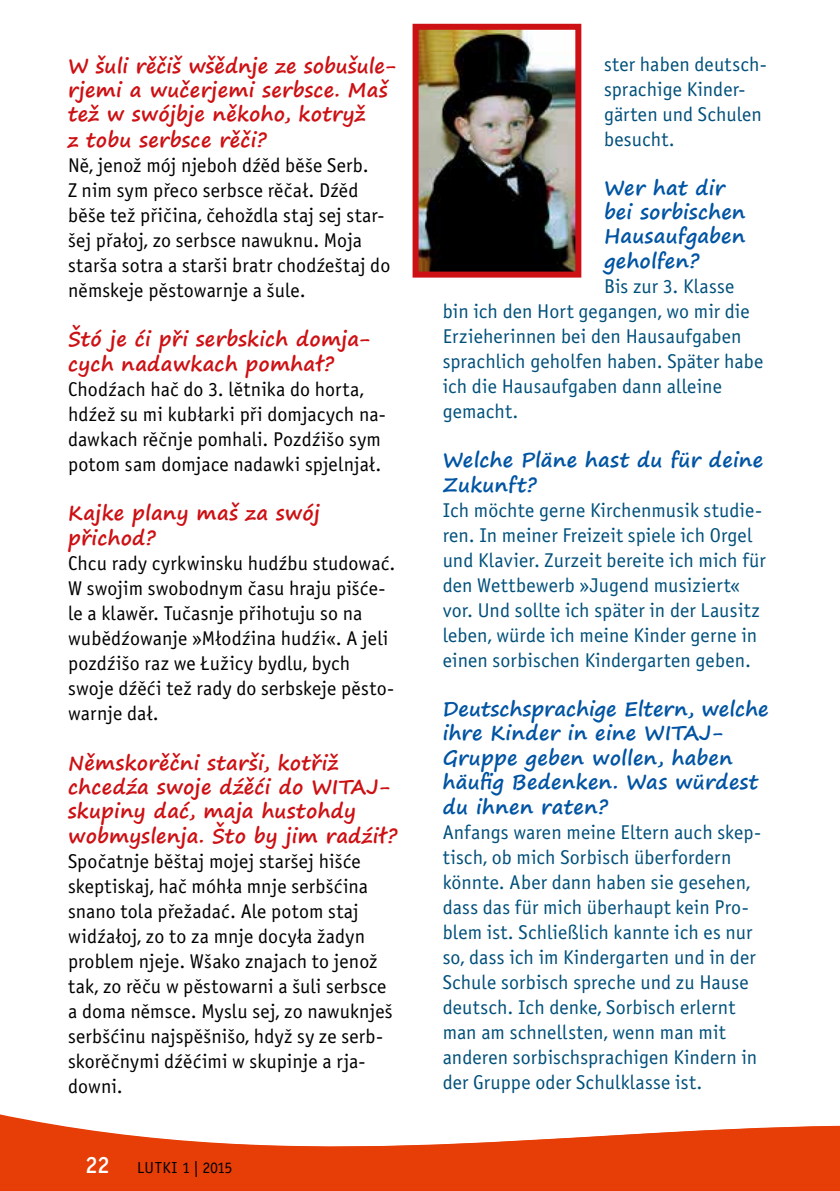
<style>
.page{position:relative;width:840px;height:1191px;background:#fff}
.page>*{position:absolute;margin:0;border:0;box-sizing:border-box;transform-origin:0 0}
.t1{font:24px "Officina Sans Medium E";color:#fff}
.t2{font:20px/25px "Officina Sans Book E";letter-spacing:.005em;color:#000}
.t3{font:20px/25px "Officina Sans Book E";letter-spacing:.005em;color:#00507b}
.t4{font:700 20px/24.4px "Segoe Print";letter-spacing:.015em;color:#cd1013}
.t5{font:700 20px/24.2px "Segoe Print";letter-spacing:.015em;color:#0054a3}
.t6{font:16px "Officina Sans Book E";color:#000}
</style>
<div class="page">
<svg style="left:0;top:1114px;width:839px;height:77px;fill:#e73e07"></svg>
<img style="left:412px;top:23px;width:170px;height:255px">
<p class="t4" style="left:68px;top:53px;width:330px">W šuli rěčiš wšědnje ze sobušule&shy;rjemi a wučerjemi serbsce. Maš tež w swójbje někoho, kotryž</p>
<p class="t4" style="left:68px;top:127px;width:200px">z tobu serbsce rěči?</p>
<p class="t2" style="left:68px;top:153px;width:323px">Ně, jenož mój njeboh dźěd běše Serb.<br>Z nim sym přeco serbsce rěčał. Dźěd běše tež přičina, čehoždla staj sej star&shy;šej přałoj, zo serbsce nawuknu. Moja starša sotra a starši bratr chodźeštaj do němskeje pěstowarnje a šule.</p>
<p class="t4" style="left:68px;top:326px;width:304px;line-height:25px">Štó je ći při serbskich domja&shy;cych nadawkach pomhał?</p>
<p class="t2" style="left:68px;top:377px;width:319px">Chodźach hač do 3. lětnika do horta, hdźež su mi kubłarki při domjacych na&shy;dawkach rěčnje pomhali. Pozdźišo sym potom sam domjace nadawki spjelnjał.</p>
<p class="t4" style="left:68px;top:500px;width:253px;line-height:25px">Kajke plany maš za swój přichod?</p>
<p class="t2" style="left:68px;top:551px;width:329px">Chcu rady cyrkwinsku hudźbu studować.<br>W swojim swobodnym času hraju pišće&shy;le a klawěr. Tučasnje přihotuju so na wubědźowanje »Młodźina hudźi«. A jeli pozdźišo raz we Łužicy bydlu, bych swoje dźěći tež rady do serbskeje pěsto&shy;warnje dał.</p>
<p class="t4" style="left:68px;top:749px;width:330px">Němskorěčni starši, kotřiž chcedźa swoje dźěći do WITAJ&shy;skupiny dać, maja hustohdy wobmyslenja. Što by jim radźił?</p>
<p class="t2" style="left:68px;top:848px;width:326px">Spočatnje běštaj mojej staršej hišće skeptiskaj, hač móhła mnje serbšćina snano tola přežadać. Ale potom staj widźałoj, zo to za mnje docyła žadyn problem njeje. Wšako znajach to jenož tak, zo rěču w pěstowarni a šuli serbsce a doma němsce. Myslu sej, zo nawuknješ serbšćinu najspěšnišo, hdyž sy ze serb&shy;skorěčnymi dźěćimi w skupinje a rja&shy;downi.</p>
<p class="t1" style="left:85px;top:1150px;width:26px">22</p>
<p class="t6" style="left:137px;top:1158px;width:97px">LUTKI 1 | 2015</p>
<p class="t3" style="left:603px;top:52px;width:164px">ster haben deutsch&shy;sprachige Kinder&shy;gärten und Schulen besucht.</p>
<p class="t5" style="left:603px;top:175px;width:143px">Wer hat dir bei sorbischen<br>Hausaufgaben geholfen?</p>
<p class="t3" style="left:442px;top:274px;width:322px;text-indent:161px">Bis zur 3. Klasse bin ich den Hort gegangen, wo mir die<br>Erzieherinnen bei den Hausaufgaben sprachlich geholfen haben. Später habe ich die Hausaufgaben dann alleine gemacht.</p>
<p class="t5" style="left:442px;top:447px;width:322px;line-height:25px">Welche Pläne hast du für deine<br>Zukunft?</p>
<p class="t3" style="left:442px;top:498px;width:324px">Ich möchte gerne Kirchenmusik studie&shy;ren. In meiner Freizeit spiele ich Orgel und Klavier. Zurzeit bereite ich mich für den Wettbewerb »Jugend musiziert« vor. Und sollte ich später in der Lausitz leben, würde ich meine Kinder gerne in einen sorbischen Kindergarten geben.</p>
<p class="t5" style="left:442px;top:696px;width:327px">Deutschsprachige Eltern, welche ihre Kinder in eine WITAJ-<br>Gruppe geben wollen, haben häufig Bedenken. Was würdest du ihnen raten?</p>
<p class="t3" style="left:442px;top:819px;width:317px">Anfangs waren meine Eltern auch skep&shy;tisch, ob mich Sorbisch überfordern könnte. Aber dann haben sie gesehen, dass das für mich überhaupt kein Pro&shy;blem ist. Schließlich kannte ich es nur so, dass ich im Kindergarten und in der Schule sorbisch spreche und zu Hause deutsch. Ich denke, Sorbisch erlernt man am schnellsten, wenn man mit anderen sorbischsprachigen Kindern in der Gruppe oder Schulklasse ist.</p>
</div>
